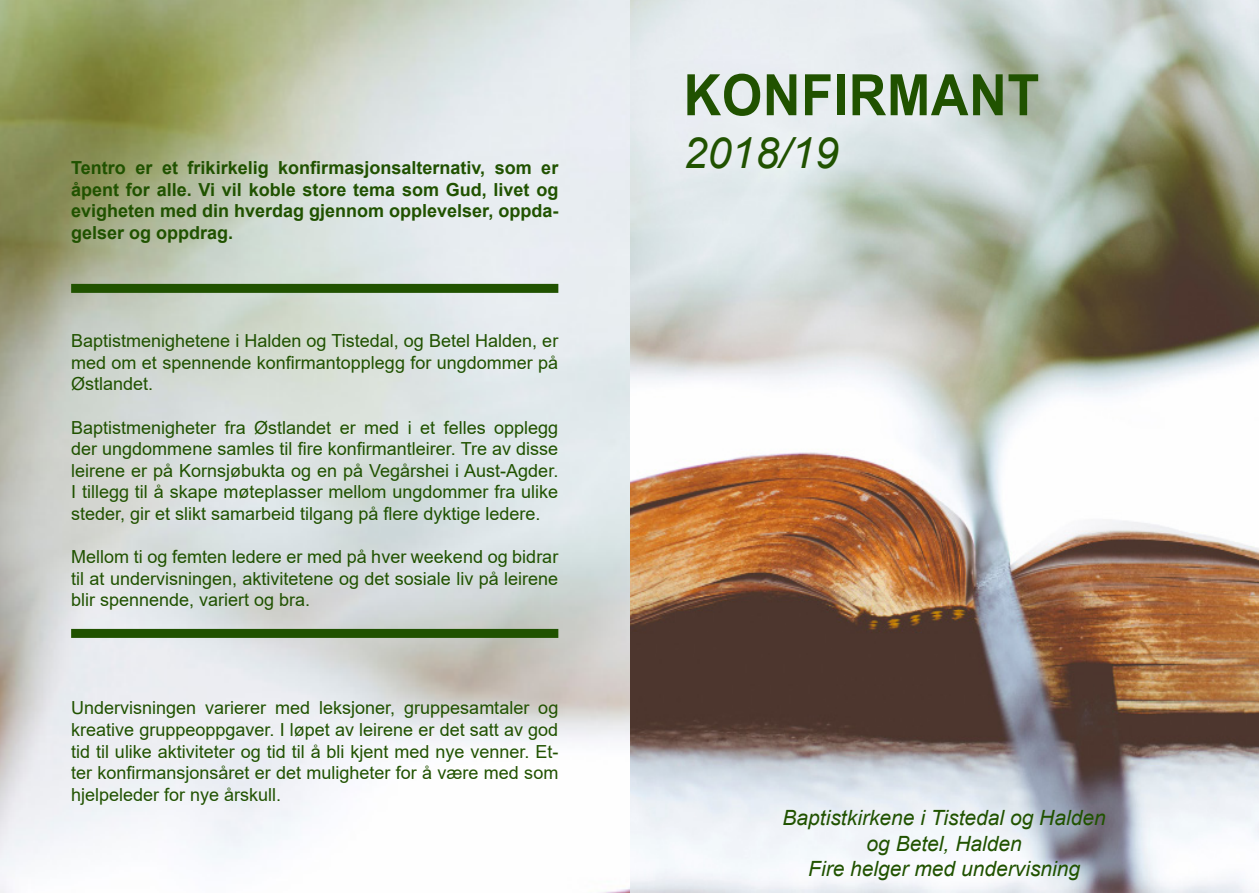
<style>
.page{position:relative;width:1259px;height:893px;background:#fff}
.page>*{position:absolute;margin:0;border:0;box-sizing:border-box;transform-origin:0 0}
.t1{font:700 57.15px "Arial Narrow";letter-spacing:.01em;color:#205200;scale:1.11 1}
.t2{font:italic 42.9px "Arial";color:#205200}
.t3{font:italic 21px "Arial";color:#205200}
.t4{font:18px/21.6px "Arial";color:#205200;text-align:justify}
.t5{font:700 18px/21.6px "Arial";color:#205200;text-align:justify}
</style>
<div class="page">
<img style="left:0;top:0;width:1259px;height:893px">
<div style="left:71px;top:284px;width:487px;height:9px;background:#205200"></div>
<div style="left:71px;top:629px;width:487px;height:9px;background:#205200"></div>
<p class="t5" style="left:71px;top:157px;width:489px">Tentro er et frikirkelig konfirmasjonsalternativ, som er åpent for alle. Vi vil koble store tema som Gud, livet og evigheten med din hverdag gjennom opplevelser, oppda&shy;gelser og oppdrag.</p>
<p class="t4" style="left:71px;top:330px;width:489px">Baptistmenighetene i Halden og Tistedal, og Betel Halden, er med om et spennende konfirmantopplegg for ungdommer på Østlandet.</p>
<p class="t4" style="left:71px;top:416px;width:489px">Baptistmenigheter fra Østlandet er med i et felles opplegg der ungdommene samles til fire konfirmantleirer. Tre av disse leirene er på Kornsjøbukta og en på Vegårshei i Aust-Agder.<br>I tillegg til å skape møteplasser mellom ungdommer fra ulike steder, gir et slikt samarbeid tilgang på flere dyktige ledere.</p>
<p class="t4" style="left:71px;top:546px;width:489px">Mellom ti og femten ledere er med på hver weekend og bidrar til at undervisningen, aktivitetene og det sosiale liv på leirene blir spennende, variert og bra.</p>
<p class="t4" style="left:71px;top:697px;width:489px">Undervisningen varierer med leksjoner, gruppesamtaler og kreative gruppeoppgaver. I løpet av leirene er det satt av god tid til ulike aktiviteter og tid til å bli kjent med nye venner. Et&shy;ter konfirmansjonsåret er det muligheter for å være med som hjelpeleder for nye årskull.</p>
<p class="t1" style="left:683px;top:52px;width:322px">KONFIRMANT</p>
<p class="t2" style="left:683px;top:125px;width:157px">2018/19</p>
<p class="t3" style="left:782px;top:804px;width:325px">Baptistkirkene i Tistedal og Halden</p>
<p class="t3" style="left:866px;top:830px;width:157px">og Betel, Halden</p>
<p class="t3" style="left:808px;top:855px;width:273px">Fire helger med undervisning</p>
</div>
